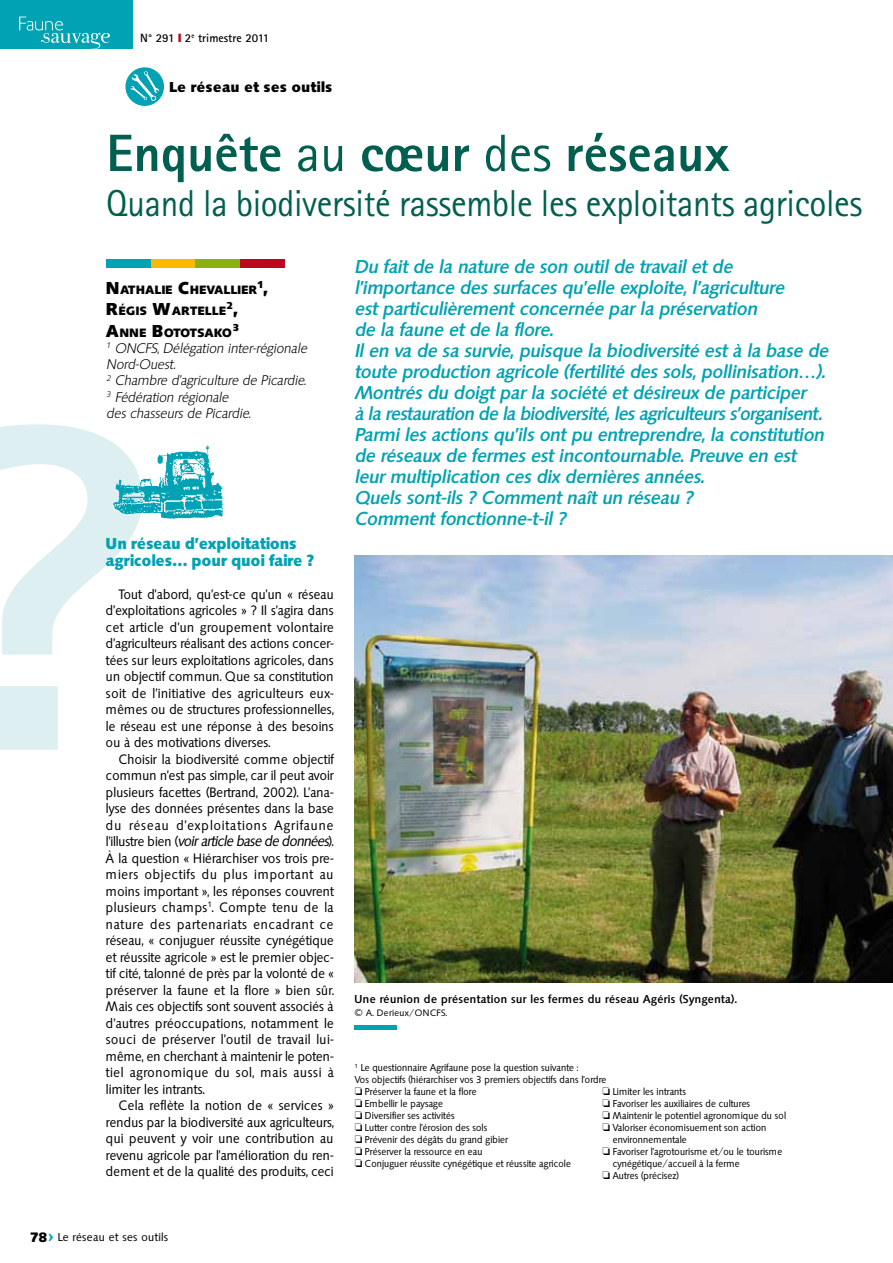
<style>
.page{position:relative;width:893px;height:1263px;background:#fff}
.page>*{position:absolute;margin:0;border:0;box-sizing:border-box;transform-origin:0 0}
.t1{font:800 52.5px "Rotis Sans Serif";color:#005f4e}
.t2{font:37.5px "Rotis Sans Serif";letter-spacing:-.01em;color:#005f4e;scale:.94 1}
.t3{font:italic 500 18px/21px "Saxony";color:#00a2b3}
.t4{font:700 16.5px/16.5px "Saxony";letter-spacing:-.02em;color:#00a2b3;scale:.95 1}
.t5{font:700 15px "Saxony";color:#000}
.t6{font:14.25px/16.5px "Saxony";letter-spacing:-.02em;color:#000;text-align:justify;scale:.95 1}
.t7{font:700 14.25px "Saxony";color:#000;scale:.95 1}
.t8{font:italic 300 13.5px/16.2px "Saxony";color:#000}
.t9{font:700 12.6px "Saxony";color:#000}
.t10{font:500 12px "Saxony";color:#000}
.t11{font:700 12px "Rotis Sans Serif";color:#000}
.t12{font:12px "Saxony";color:#000}
.t13{font:10.5px/12px "Saxony";letter-spacing:-.02em;color:#000;scale:.95 1}
.t14{font:700 10.5px "Saxony";color:#000}
.t15{font:9.75px "Saxony";color:#000}
.s1{color:#bc091a}
.s2{font-weight:400}
.s3{font-size:18px}
.s4{font-style:italic}
.s5{font-weight:700;font-size:18px;color:#00a2b3}
</style>
<div class="page">
<div style="left:0;top:0;width:133px;height:49px;background:#00a2b3"></div>
<svg style="left:19px;top:17px;width:91px;height:32px"></svg>
<div style="left:106px;top:259px;width:45px;height:9px;background:#00a2b3"></div>
<div style="left:151px;top:259px;width:44px;height:9px;background:#faba00"></div>
<div style="left:195px;top:259px;width:45px;height:9px;background:#8bb110"></div>
<div style="left:240px;top:259px;width:45px;height:9px;background:#bc091a"></div>
<svg style="left:0;top:424px;width:139px;height:326px"></svg>
<img style="left:355px;top:556px;width:538px;height:426px">
<div style="left:354px;top:1025px;width:43px;height:5px;background:#00a2b3"></div>
<svg style="left:125px;top:67px;width:39px;height:39px"></svg>
<img style="left:77px;top:445px;width:146px;height:74px">
<svg style="left:130px;top:71px;width:29px;height:30px"></svg>
<p class="t11" style="left:140px;top:30px;width:131px">N° 291 <span class="s1">❙</span> 2<sup>e</sup> trimestre 2011</p>
<p class="t5" style="left:170px;top:79px;width:164px">Le réseau et ses outils</p>
<h1 class="t1" style="left:106px;top:120px;width:625px">Enquête <span class="s2">au</span> cœur <span class="s2">des</span> réseaux</h1>
<h2 class="t2" style="left:106px;top:181px;width:806px">Quand la biodiversité rassemble les exploitants agricoles</h2>
<p class="t9" style="left:106px;top:282px;width:153px"><span class="s3">N</span>ATHALIE <span class="s3">C</span>HEVALLIER</p>
<p class="t14" style="left:258px;top:278px;width:12px">1<span class="s3">,</span></p>
<p class="t9" style="left:106px;top:304px;width:122px"><span class="s3">R</span>ÉGIS <span class="s3">W</span>ARTELLE</p>
<p class="t14" style="left:227px;top:300px;width:13px">2<span class="s3">,</span></p>
<p class="t9" style="left:106px;top:325px;width:128px"><span class="s3">A</span>NNE <span class="s3">B</span>OTOTSAKO</p>
<p class="t14" style="left:233px;top:321px;width:8px">3</p>
<p class="t8" style="left:106px;top:340px;width:202px"><sup>1</sup> ONCFS, Délégation inter-régionale<br>Nord-Ouest.<br><sup>2</sup> Chambre d’agriculture de Picardie.<br><sup>3</sup> Fédération régionale<br>des chasseurs de Picardie.</p>
<p class="t4" style="left:106px;top:535px;width:221px">Un réseau d’exploitations agricoles… pour quoi faire ?</p>
<p class="t6" style="left:106px;top:586px;width:242px;text-indent:13px">Tout d’abord, qu’est-ce qu’un « réseau d’exploitations agricoles » ? Il s’agira dans cet article d’un groupement volontaire d’agriculteurs réalisant des actions concer&shy;tées sur leurs exploitations agricoles, dans un objectif commun. Que sa constitution soit de l’initiative des agriculteurs eux&shy;mêmes ou de structures professionnelles, le réseau est une réponse à des besoins ou à des motivations diverses.</p>
<p class="t6" style="left:106px;top:751px;width:242px;text-indent:13px">Choisir la biodiversité comme objectif commun n’est pas simple, car il peut avoir plusieurs facettes (Bertrand, 2002). L’ana&shy;lyse des données présentes dans la base du réseau d’exploitations Agrifaune l’illustre bien (<span class="s4">voir article base de données</span>).<br>À la question « Hiérarchiser vos trois pre&shy;miers objectifs du plus important au moins important », les réponses couvrent plusieurs champs<sup>1</sup>. Compte tenu de la nature des partenariats encadrant ce réseau, « conjuguer réussite cynégétique et réussite agricole » est le premier objec&shy;tif cité, talonné de près par la volonté de « préserver la faune et la flore » bien sûr.<br>Mais ces objectifs sont souvent associés à d’autres préoccupations, notamment le souci de préserver l’outil de travail lui&shy;même, en cherchant à maintenir le poten&shy;tiel agronomique du sol, mais aussi à limiter les intrants.</p>
<p class="t6" style="left:106px;top:1097px;width:242px;text-indent:13px">Cela reflète la notion de « services » rendus par la biodiversité aux agriculteurs, qui peuvent y voir une contribution au revenu agricole par l’amélioration du ren&shy;dement et de la qualité des produits, ceci</p>
<p class="t3" style="left:354px;top:256px;width:475px">Du fait de la nature de son outil de travail et de l’importance des surfaces qu’elle exploite, l’agriculture<br>est particulièrement concernée par la préservation<br>de la faune et de la flore.<br>Il en va de sa survie, puisque la biodiversité est à la base de toute production agricole (fertilité des sols, pollinisation…).<br>Montrés du doigt par la société et désireux de participer<br>à la restauration de la biodiversité, les agriculteurs s’organisent.<br>Parmi les actions qu’ils ont pu entreprendre, la constitution de réseaux de fermes est incontournable. Preuve en est leur multiplication ces dix dernières années.<br>Quels sont-ils ? Comment naît un réseau ?<br>Comment fonctionne-t-il ?</p>
<p class="t10" style="left:354px;top:992px;width:384px">Une réunion de présentation sur les fermes du réseau Agéris (Syngenta).</p>
<p class="t15" style="left:354px;top:1008px;width:94px">© A. Derieux/ONCFS.</p>
<p class="t13" style="left:355px;top:1062px;width:267px"><sup>1</sup> Le questionnaire Agrifaune pose la question suivante :<br>Vos objectifs (hiérarchiser vos 3 premiers objectifs dans l’ordre ❏ Préserver la faune et la flore<br>❏ Embellir le paysage<br>❏ Diversifier ses activités<br>❏ Lutter contre l’érosion des sols<br>❏ Prévenir des dégâts du grand gibier<br>❏ Préserver la ressource en eau<br>❏ Conjuguer réussite cynégétique et réussite agricole</p>
<p class="t13" style="left:603px;top:1086px;width:90px">❏ Limiter les intrants</p>
<p class="t13" style="left:603px;top:1098px;width:157px">❏ Favoriser les auxiliaires de cultures</p>
<p class="t13" style="left:603px;top:1110px;width:195px">❏ Maintenir le potentiel agronomique du sol</p>
<p class="t13" style="left:603px;top:1122px;width:174px">❏ Valoriser économisuement son action</p>
<p class="t13" style="left:613px;top:1134px;width:80px">environnementale</p>
<p class="t13" style="left:603px;top:1146px;width:191px">❏ Favoriser l’agrotourisme et/ou le tourisme</p>
<p class="t13" style="left:613px;top:1158px;width:135px">cynégétique/accueil à la ferme</p>
<p class="t13" style="left:603px;top:1170px;width:82px">❏ Autres (précisez)</p>
<p class="t12" style="left:49px;top:1230px;width:122px"><span class="s5">&gt;</span> Le réseau et ses outils</p>
<p class="t7" style="left:31px;top:1229px;width:19px">78</p>
</div>
